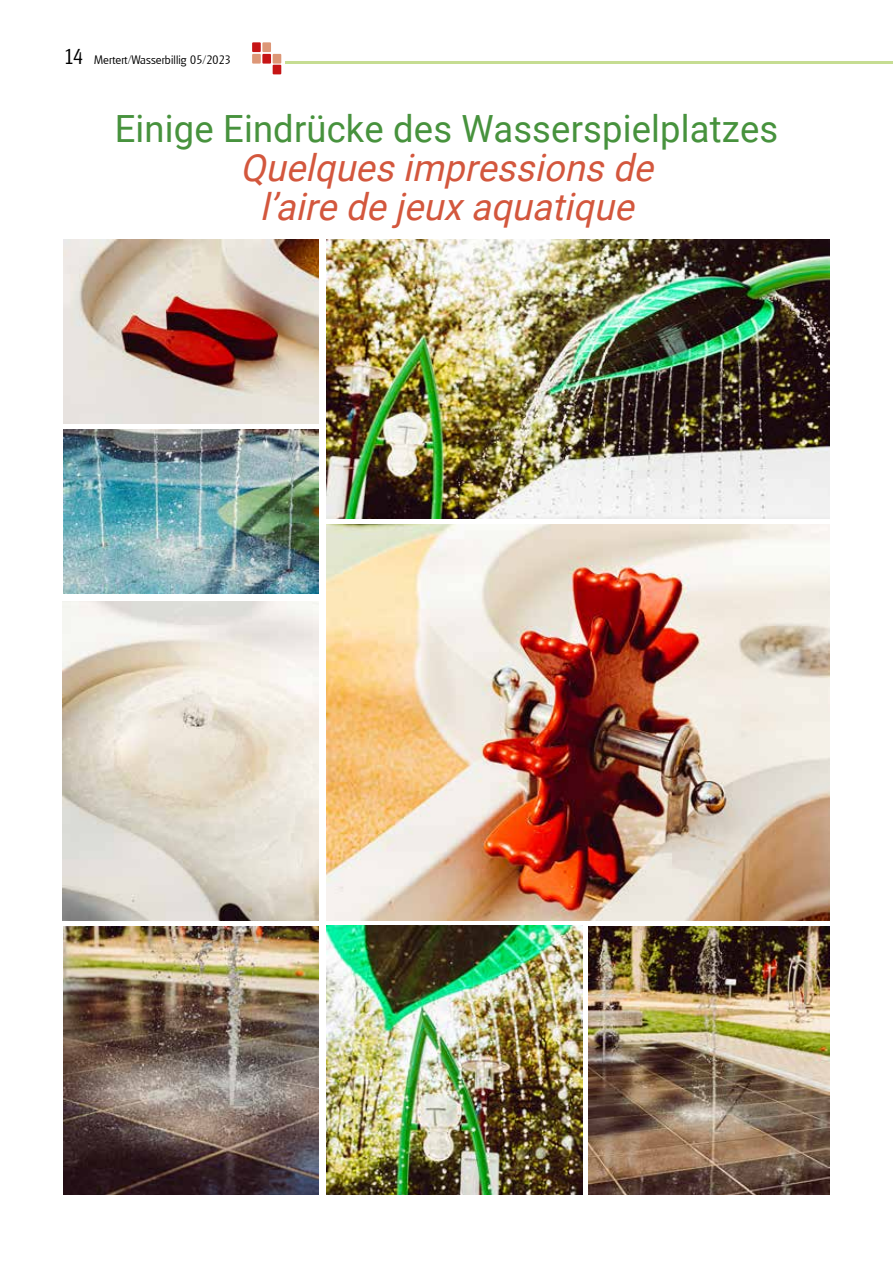
<style>
.page{position:relative;width:893px;height:1263px;background:#fff}
.page>*{position:absolute;margin:0;border:0;box-sizing:border-box;transform-origin:0 0}
.t1{font:italic 37.5px/39px "Roboto";color:#d3573d;text-align:center}
.t2{font:37.5px "Roboto";letter-spacing:.005em;color:#47923d}
.t3{font:300 12px "Glasgow";letter-spacing:.01em;color:#000}
.s1{font-size:21px}
</style>
<div class="page">
<div style="left:252px;top:42px;width:9px;height:10px;background:#c61415"></div>
<div style="left:262px;top:54px;width:9px;height:10px;background:#c61415"></div>
<div style="left:273px;top:65px;width:8px;height:9px;background:#c61415"></div>
<div style="left:262px;top:42px;width:9px;height:10px;background:#dd9777"></div>
<div style="left:252px;top:54px;width:9px;height:10px;background:#dd9777"></div>
<div style="left:273px;top:54px;width:8px;height:10px;background:#dd9777"></div>
<hr style="left:285px;top:62px;width:608px;height:2px;background:#a6ca56">
<img style="left:326px;top:926px;width:256px;height:269px">
<img style="left:588px;top:927px;width:241px;height:268px">
<img style="left:64px;top:927px;width:255px;height:268px">
<img style="left:64px;top:429px;width:255px;height:165px">
<img style="left:64px;top:239px;width:255px;height:184px">
<img style="left:326px;top:524px;width:503px;height:397px">
<img style="left:326px;top:239px;width:503px;height:279px">
<img style="left:63px;top:601px;width:256px;height:320px">
<p class="t3" style="left:64px;top:52px;width:169px"><span class="s1">14</span> Mertert/Wasserbillig 05/2023</p>
<p class="t2" style="left:115px;top:102px;width:665px">Einige Eindrücke des Wasserspielplatzes</p>
<p class="t1" style="left:240px;top:147px;width:424px">Quelquesimpressionsde l’aire de jeuxaquatique</p>
</div>
